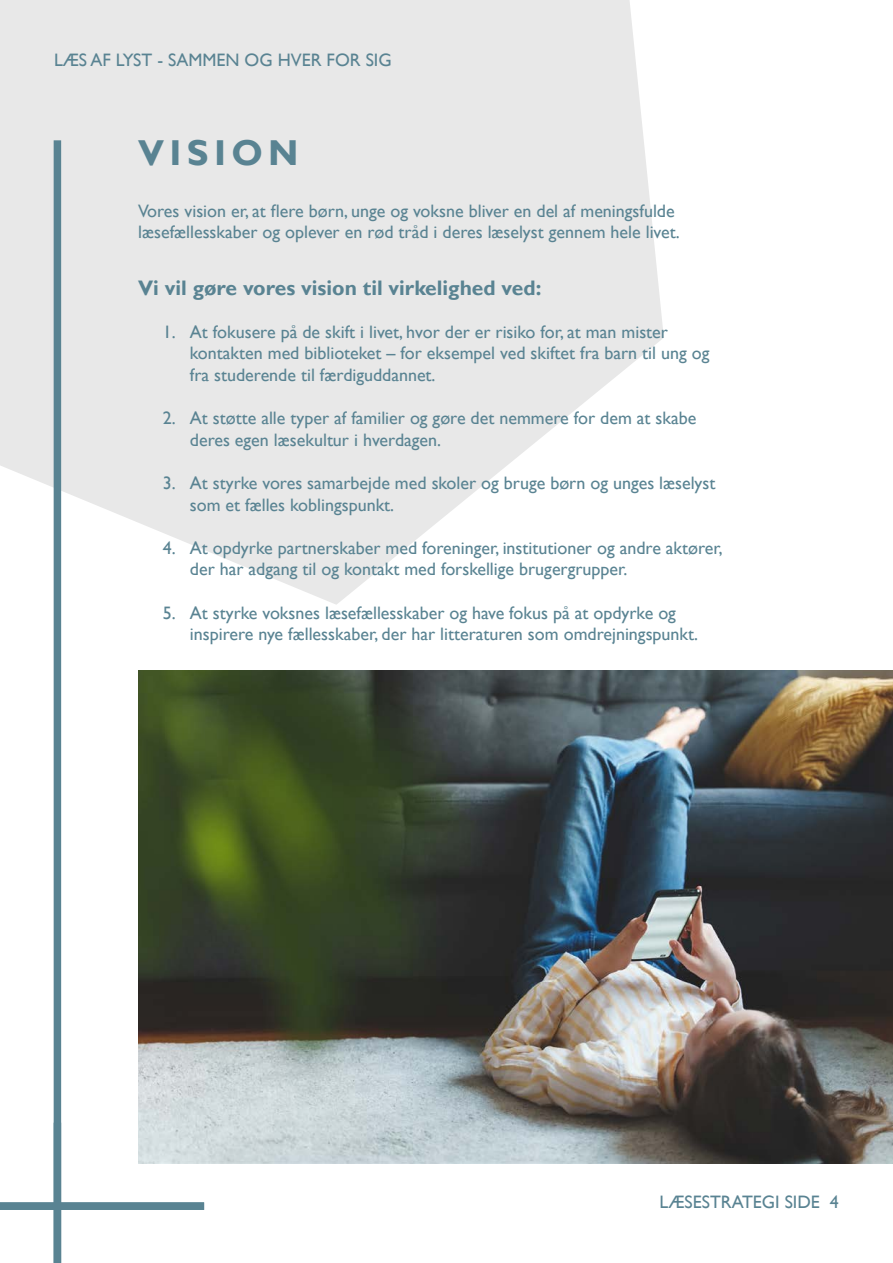
<style>
.page{position:relative;width:893px;height:1263px;background:#fff}
.page>*{position:absolute;margin:0;border:0;box-sizing:border-box;transform-origin:0 0}
.Overskrift{font:700 36px "Gill Sans";letter-spacing:.15em;color:#598392}
.underoverskritf{font:700 21px "Gill Sans";color:#598392}
.Brødtekst{font:18px/21.6px "Gill Sans";color:#598392}
</style>
<div class="page">
<svg style="left:0;top:0;width:664px;height:605px;fill:#e8e8e8"></svg>
<div style="left:54px;top:140px;width:7px;height:1123px;background:#598392"></div>
<div style="left:0;top:1202px;width:204px;height:8px;background:#598392"></div>
<img style="left:138px;top:671px;width:755px;height:492px">
<p class="Brødtekst" style="left:54px;top:50px;width:339px">LÆS AF LYST - SAMMEN OG HVER FOR SIG</p>
<h1 class="Overskrift" style="left:138px;top:131px;width:162px">VISION</h1>
<p class="Brødtekst" style="left:138px;top:200px;width:543px">Vores vision er, at flere børn, unge og voksne bliver en del af meningsfulde læsefællesskaber og oplever en rød tråd i deres læselyst gennem hele livet.</p>
<h2 class="underoverskritf" style="left:138px;top:275px;width:405px">Vi vil gøre vores vision til virkelighed ved:</h2>
<p class="Brødtekst" style="left:190px;top:321px;width:521px;text-indent:-27px">1. At fokusere på de skift i livet, hvor der er risiko for, at man mister kontakten med biblioteket – for eksempel ved skiftet fra barn til ung og fra studerende til færdiguddannet.</p>
<p class="Brødtekst" style="left:190px;top:408px;width:508px;text-indent:-27px">2. At støtte alle typer af familier og gøre det nemmere for dem at skabe deres egen læsekultur i hverdagen.</p>
<p class="Brødtekst" style="left:190px;top:472px;width:527px;text-indent:-27px">3. At styrke vores samarbejde med skoler og bruge børn og unges læselyst som et fælles koblingspunkt.</p>
<p class="Brødtekst" style="left:190px;top:537px;width:534px;text-indent:-27px">4. At opdyrke partnerskaber med foreninger, institutioner og andre aktører, der har adgang til og kontakt med forskellige brugergrupper.</p>
<p class="Brødtekst" style="left:190px;top:602px;width:510px;text-indent:-27px">5. At styrke voksnes læsefællesskaber og have fokus på at opdyrke og inspirere nye fællesskaber, der har litteraturen som omdrejningspunkt.</p>
<p class="Brødtekst" style="left:660px;top:1192px;width:181px">LÆSESTRATEGI SIDE 4</p>
</div>
